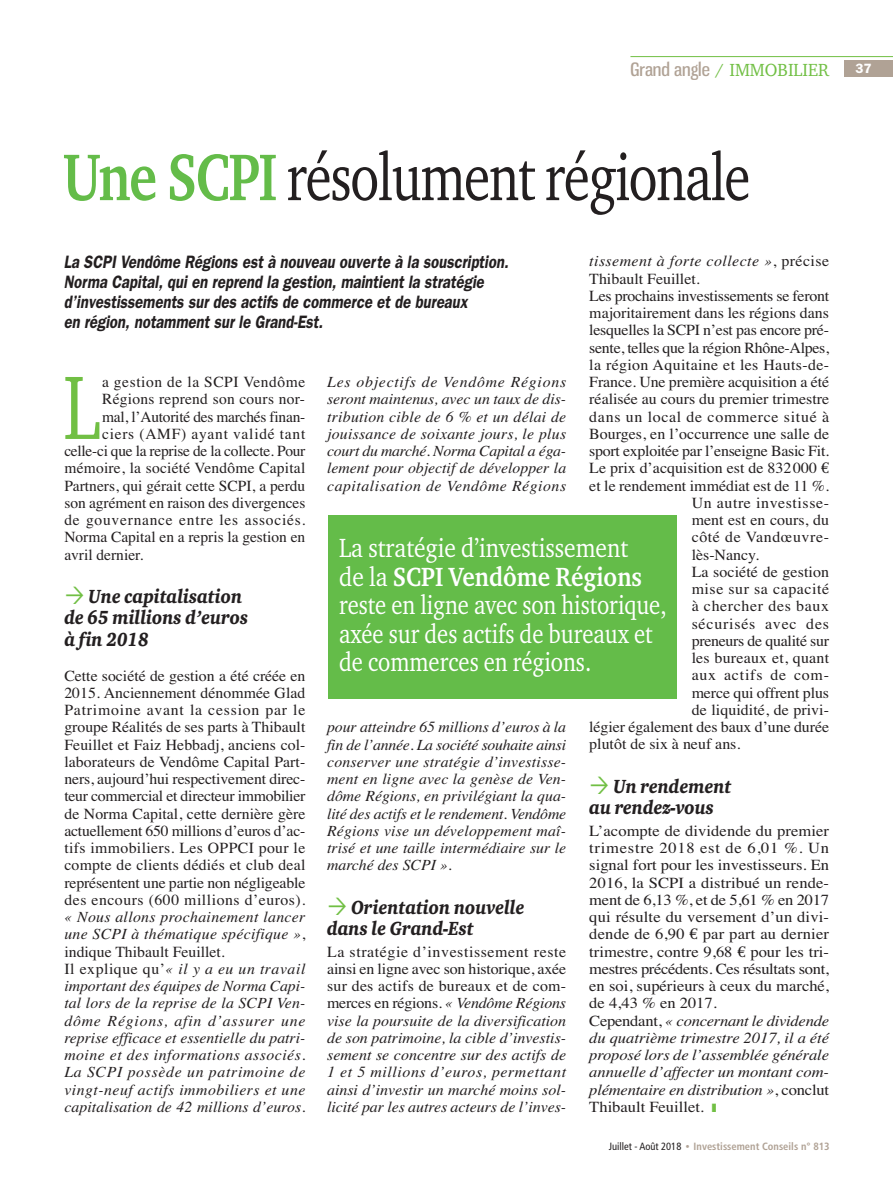
<style>
.page{position:relative;width:893px;height:1191px;background:#fff}
.page>*{position:absolute;margin:0;border:0;box-sizing:border-box;transform-origin:0 0}
.t1{font:92.4px "ITC Charter Com";color:#71bf44;scale:.77 1}
.t2{font:67.5px "ITC Charter Com";letter-spacing:-.025em;color:#231f20;scale:.79 1}
.t3{font:27px/28.5px "ITC Charter Com";color:#fff;scale:.87 1}
.t4{font:italic 900 19.5px/21.3px "ITC Charter Com";color:#231f20;scale:.85 1}
.t5{font:italic 600 18px/20.2px "Franklin Gothic";color:#231f20;scale:.82 1}
.t6{font:18px "ITC Charter Com";color:#71bf44;scale:.96 1}
.t7{font:italic 15.45px/17.2px "Times";letter-spacing:.015em;color:#231f20;text-align:justify}
.t8{font:15.45px/17.2px "Times";color:#231f20;text-align:justify}
.t9{font:15.45px/17.2px "Times";color:#231f20;scale:1.07 1}
.t10{font:15.45px "Times";letter-spacing:-.02em;color:#231f20}
.t11{font:15.45px "Times";letter-spacing:.05em;color:#231f20}
.t12{font:15.45px "Times";letter-spacing:.04em;color:#231f20}
.t13{font:15.45px "Times";letter-spacing:.035em;color:#231f20}
.t14{font:15.45px "Times";letter-spacing:.025em;color:#231f20}
.t15{font:15.45px "Times";letter-spacing:.045em;color:#231f20}
.t16{font:15.45px "Times";letter-spacing:.02em;color:#231f20}
.t17{font:600 13.5px "Franklin Gothic";color:#fff}
.t18{font:700 condensed 10.5px "Frutiger";color:#b0a295}
.s1{font-family:"Gnuolane Free";color:#b0a295}
.s2{font-weight:700;color:#64bc49}
.s3{font-style:normal}
.s4{font-family:"Euro Serif"}
.s5{font-style:italic}
.s6{color:#71bf44}
.s7{font-weight:700}
.s8{font-weight:400;color:#231f20}
.s9{font-family:"Franklin Gothic";font-weight:400;font-stretch:normal}
</style>
<div class="page">
<div style="left:844px;top:60px;width:49px;height:16px;background:#b0a295"></div>
<hr style="left:630px;top:56px;width:263px;height:1px;background:#71bf44">
<div style="left:329px;top:515px;width:348px;height:184px;background:#64bc49"></div>
<p class="t6" style="left:630px;top:62px;width:209px"><span class="s1">Grand angle</span> / IMMOBILIER</p>
<p class="t17" style="left:855px;top:63px;width:18px">37</p>
<h2 class="t2" style="left:63px;top:150px;width:872px"><span class="s2">Une SCPI</span> résolument régionale</h2>
<p class="t5" style="left:64px;top:253px;width:547px">La SCPI Vendôme Régions est à nouveau ouverte à la souscription.<br>Norma Capital, qui en reprend la gestion, maintient la stratégie d’investissements sur des actifs de commerce et de bureaux<br>en région, notamment sur le Grand-Est.</p>
<p class="t7" style="left:589px;top:254px;width:241px">tissement à forte collecte »<span class="s3">, précise</span></p>
<p class="t8" style="left:589px;top:271px;width:112px">Thibault Feuillet.</p>
<p class="t10" style="left:589px;top:290px;width:241px">Les prochains investissements se feront</p>
<p class="t8" style="left:589px;top:306px;width:241px">majoritairement dans les régions dans</p>
<p class="t8" style="left:589px;top:323px;width:241px">lesquelles la SCPI n’est pas encore pré-</p>
<p class="t10" style="left:589px;top:342px;width:241px">sente, telles que la région Rhône-Alpes,</p>
<p class="t14" style="left:589px;top:359px;width:241px">la région Aquitaine et les Hauts-de-</p>
<p class="t8" style="left:589px;top:375px;width:241px">France. Une première acquisition a été</p>
<p class="t8" style="left:589px;top:392px;width:241px">réalisée au cours du premier trimestre</p>
<p class="t15" style="left:589px;top:411px;width:241px">dans un local de commerce situé à</p>
<p class="t8" style="left:589px;top:426px;width:241px">Bourges, en l’occurrence une salle de</p>
<p class="t10" style="left:589px;top:445px;width:241px">sport exploitée par l’enseigne Basic Fit.</p>
<p class="t8" style="left:589px;top:461px;width:241px">Le prix d’acquisition est de 832 000 <span class="s4">€</span></p>
<p class="t8" style="left:589px;top:478px;width:241px">et le rendement immédiat est de 11 %.</p>
<p class="t13" style="left:692px;top:497px;width:139px">Un autre investisse-</p>
<p class="t8" style="left:692px;top:513px;width:139px">ment est en cours, du</p>
<p class="t12" style="left:692px;top:532px;width:139px">côté de Vandœuvre-</p>
<p class="t8" style="left:692px;top:547px;width:69px">lès-Nancy.</p>
<p class="t8" style="left:692px;top:564px;width:139px">La société de gestion</p>
<p class="t13" style="left:692px;top:583px;width:139px">mise sur sa capacité</p>
<p class="t12" style="left:692px;top:601px;width:139px">à chercher des baux</p>
<p class="t11" style="left:692px;top:618px;width:139px">sécurisés avec des</p>
<p class="t10" style="left:692px;top:635px;width:139px">preneurs de qualité sur</p>
<p class="t8" style="left:692px;top:651px;width:139px">les bureaux et, quant</p>
<p class="t11" style="left:692px;top:669px;width:139px">aux actifs de com-</p>
<p class="t8" style="left:692px;top:685px;width:139px">merce qui offrent plus</p>
<p class="t8" style="left:692px;top:702px;width:139px">de liquidité, de privi-</p>
<p class="t8" style="left:589px;top:720px;width:241px">légier également des baux d’une durée</p>
<p class="t8" style="left:589px;top:737px;width:153px">plutôt de six à neuf ans.</p>
<p class="t4" style="left:589px;top:777px;width:169px;text-indent:24px">Un rendement au rendez-vous</p>
<p class="t9" style="left:589px;top:823px;width:226px">L’acompte de dividende du premier trimestre 2018 est de 6,01 %. Un signal fort pour les investisseurs. En 2016, la SCPI a distribué un rende&shy;ment de 6,13 %, et de 5,61 % en 2017 qui résulte du versement d’un divi&shy;dende de 6,90 <span class="s4">€</span> par part au dernier trimestre, contre 9,68 <span class="s4">€</span> pour les tri&shy;mestres précédents. Ces résultats sont, en soi, supérieurs à ceux du marché, de 4,43 % en 2017.<br>Cependant, <span class="s5">« concernant le dividende du quatrième trimestre 2017, il a été proposé lors de l’assemblée générale annuelle d’affecter un montant com&shy;plémentaire en distribution »</span>, conclut Thibault Feuillet. <span class="s6">❚</span></p>
<h1 class="t1" style="left:64px;top:371px;width:50px">L</h1>
<p class="t12" style="left:102px;top:376px;width:205px">a gestion de la SCPI Vendôme</p>
<p class="t7" style="left:327px;top:375px;width:241px">Les objectifs de Vendôme Régions seront maintenus, avec un taux de dis&shy;tribution cible de 6 % et un délai de jouissance de soixante jours, le plus court du marché. Norma Capital a éga&shy;lement pour objectif de développer la capitalisation de Vendôme Régions</p>
<p class="t16" style="left:102px;top:394px;width:204px">Régions reprend son cours nor-</p>
<p class="t8" style="left:102px;top:409px;width:205px">mal, l’Autorité des marchés finan-</p>
<p class="t11" style="left:102px;top:428px;width:205px">ciers (AMF) ayant validé tant</p>
<p class="t10" style="left:64px;top:445px;width:243px">celle-ci que la reprise de la collecte. Pour</p>
<p class="t8" style="left:64px;top:461px;width:242px">mémoire, la société Vendôme Capital</p>
<p class="t8" style="left:64px;top:478px;width:242px">Partners, qui gérait cette SCPI, a perdu</p>
<p class="t8" style="left:64px;top:496px;width:242px">son agrément en raison des divergences</p>
<p class="t11" style="left:64px;top:514px;width:242px">de gouvernance entre les associés.</p>
<p class="t8" style="left:64px;top:530px;width:242px">Norma Capital en a repris la gestion en</p>
<p class="t8" style="left:64px;top:547px;width:80px">avril dernier.</p>
<p class="t4" style="left:64px;top:587px;width:218px;text-indent:24px">Une capitalisation de 65 millions d’euros à fin 2018</p>
<p class="t8" style="left:64px;top:668px;width:242px">Cette société de gestion a été créée en 2015. Anciennement dénommée Glad Patrimoine avant la cession par le groupe Réalités de ses parts à Thibault Feuillet et Faiz Hebbadj, anciens col&shy;laborateurs de Vendôme Capital Part&shy;ners, aujourd’hui respectivement direc&shy;teur commercial et directeur immobilier de Norma Capital, cette dernière gère actuellement 650 millions d’euros d’ac&shy;tifs immobiliers. Les OPPCI pour le compte de clients dédiés et club deal représentent une partie non négligeable des encours (600 millions d’euros).</p>
<p class="t7" style="left:64px;top:909px;width:242px;text-align:left">« Nous allons prochainement lancer une SCPI à thématique spécifique »<span class="s3">, indique Thibault Feuillet.<br>Il explique qu’</span>« il y a eu un travail important des équipes de Norma Capi&shy;tal lors de la reprise de la SCPI Ven&shy;dôme Régions, afin d’assurer une reprise efficace et essentielle du patri&shy;moine et des informations associés.<br>La SCPI possède un patrimoine de vingt-neuf actifs immobiliers et une capitalisation de 42 millions d’euros.</p>
<h3 class="t3" style="left:339px;top:536px;width:378px">La stratégie d’investissement<br>de la <span class="s7">SCPI Vendôme Régions </span>reste en ligne avec son historique, axée sur des actifs de bureaux et de commerces en régions.</h3>
<p class="t7" style="left:327px;top:720px;width:241px">pour atteindre 65 millions d’euros à la fin de l’année. La société souhaite ainsi conserver une stratégie d’investisse&shy;ment en ligne avec la genèse de Ven&shy;dôme Régions, en privilégiant la qua&shy;lité des actifs et le rendement. Vendôme Régions vise un développement maî&shy;trisé et une taille intermédiaire sur le marché des SCPI »<span class="s3">.</span></p>
<p class="t4" style="left:327px;top:898px;width:234px;text-indent:24px">Orientation nouvelle dans le Grand-Est</p>
<p class="t7" style="left:327px;top:944px;width:241px"><span class="s3">La stratégie d’investissement reste ainsi en ligne avec son historique, axée sur des actifs de bureaux et de com&shy;merces en régions.</span> « Vendôme Régions vise la poursuite de la diversification de son patrimoine, la cible d’investis&shy;sement se concentre sur des actifs de 1 et 5 millions d’euros, permettant ainsi d’investir un marché moins sol&shy;licité par les autres acteurs de l’inves-</p>
<p class="t18" style="left:609px;top:1141px;width:223px"><span class="s8">Juillet - Août 2018</span> <span class="s9">•</span> Investissement Conseils n° 813</p>
</div>
